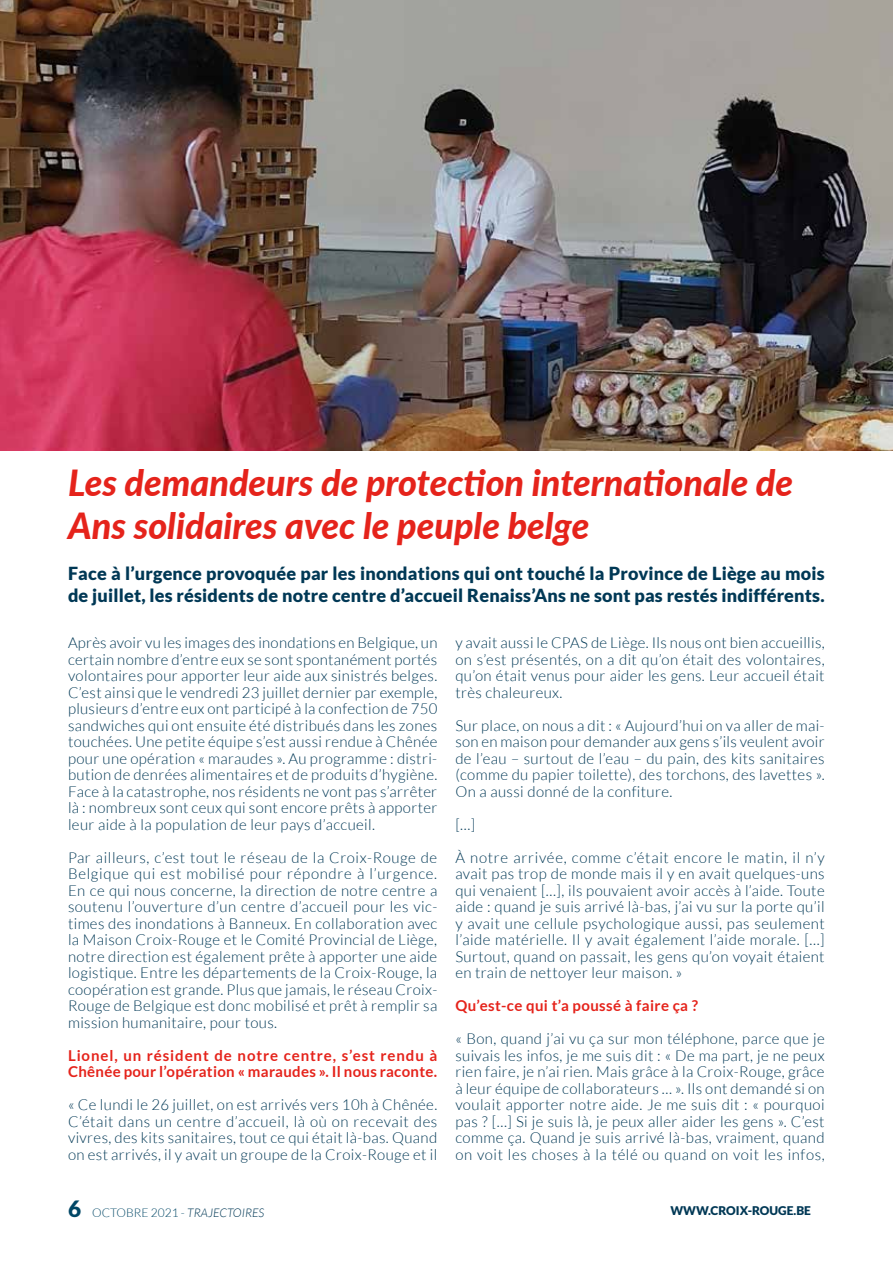
<style>
.page{position:relative;width:893px;height:1263px;background:#fff}
.page>*{position:absolute;margin:0;border:0;box-sizing:border-box;transform-origin:0 0}
.t1{font:italic 800 36px/43.2px "Lato";color:#e5231b}
.t2{font:900 18px/21.6px "Lato";letter-spacing:.01em;color:#003855}
.t3{font:300 15px/16.5px "Lato";letter-spacing:.025em;color:#003855;text-align:justify}
.t4{font:700 15px/16.5px "Lato";letter-spacing:.025em;color:#e5231b}
.t5{font:300 12px "Lato";color:#004766}
.t6{font:900 12px "Lato";color:#003855}
.s1{font-weight:900;font-size:22.5px}
.s2{font-style:italic;color:#003855}
</style>
<div class="page">
<img style="left:0;top:0;width:893px;height:450px">
<h1 class="t1" style="left:68px;top:459px;width:726px">Les demandeurs de protection internationale de<br>Ans solidaires avec le peuple belge</h1>
<p class="t2" style="left:68px;top:562px;width:758px">Face à l’urgence provoquée par les inondations qui ont touché la Province de Liège au mois de juillet, les résidents de notre centre d’accueil Renaiss’Ans ne sont pas restés indifférents.</p>
<p class="t3" style="left:68px;top:634px;width:371px">Après avoir vu les images des inondations en Belgique, un certain nombre d’entre eux se sont spontanément portés volontaires pour apporter leur aide aux sinistrés belges.<br>C’est ainsi que le vendredi 23 juillet dernier par exemple, plusieurs d’entre eux ont participé à la confection de 750 sandwiches qui ont ensuite été distribués dans les zones touchées. Une petite équipe s’est aussi rendue à Chênée pour une opération « maraudes ». Au programme : distri&shy;bution de denrées alimentaires et de produits d’hygiène.<br>Face à la catastrophe, nos résidents ne vont pas s’arrêter là : nombreux sont ceux qui sont encore prêts à apporter leur aide à la population de leur pays d’accueil.</p>
<p class="t3" style="left:68px;top:849px;width:371px">Par ailleurs, c’est tout le réseau de la Croix-Rouge de Belgique qui est mobilisé pour répondre à l’urgence.<br>En ce qui nous concerne, la direction de notre centre a soutenu l’ouverture d’un centre d’accueil pour les vic&shy;times des inondations à Banneux. En collaboration avec la Maison Croix-Rouge et le Comité Provincial de Liège, notre direction est également prête à apporter une aide logistique. Entre les départements de la Croix-Rouge, la coopération est grande. Plus que jamais, le réseau Croix-Rouge de Belgique est donc mobilisé et prêt à remplir sa mission humanitaire, pour tous.</p>
<p class="t4" style="left:68px;top:1047px;width:371px">Lionel, un résident de notre centre, s’est rendu à<br>Chênée pour l’opération « maraudes ». Il nous raconte.</p>
<p class="t3" style="left:68px;top:1096px;width:371px">« Ce lundi le 26 juillet, on est arrivés vers 10h à Chênée.<br>C’était dans un centre d’accueil, là où on recevait des vivres, des kits sanitaires, tout ce qui était là-bas. Quand on est arrivés, il y avait un groupe de la Croix-Rouge et il</p>
<p class="t3" style="left:455px;top:634px;width:371px">y avait aussi le CPAS de Liège. Ils nous ont bien accueillis, on s’est présentés, on a dit qu’on était des volontaires, qu’on était venus pour aider les gens. Leur accueil était très chaleureux.</p>
<p class="t3" style="left:455px;top:717px;width:371px">Sur place, on nous a dit : « Aujourd’hui on va aller de mai&shy;son en maison pour demander aux gens s’ils veulent avoir de l’eau – surtout de l’eau – du pain, des kits sanitaires (comme du papier toilette), des torchons, des lavettes ».<br>On a aussi donné de la confiture.</p>
<p class="t3" style="left:455px;top:816px;width:22px">[…]</p>
<p class="t3" style="left:455px;top:849px;width:371px">À notre arrivée, comme c’était encore le matin, il n’y avait pas trop de monde mais il y en avait quelques-uns qui venaient […], ils pouvaient avoir accès à l’aide. Toute aide : quand je suis arrivé là-bas, j’ai vu sur la porte qu’il y avait une cellule psychologique aussi, pas seulement l’aide matérielle. Il y avait également l’aide morale. […] Surtout, quand on passait, les gens qu’on voyait étaient en train de nettoyer leur maison. »</p>
<p class="t4" style="left:455px;top:997px;width:244px">Qu’est-ce qui t’a poussé à faire ça ?</p>
<p class="t3" style="left:455px;top:1030px;width:371px">« Bon, quand j’ai vu ça sur mon téléphone, parce que je suivais les infos, je me suis dit : « De ma part, je ne peux rien faire, je n’ai rien. Mais grâce à la Croix-Rouge, grâce à leur équipe de collaborateurs … ». Ils ont demandé si on voulait apporter notre aide. Je me suis dit : « pourquoi pas ? […] Si je suis là, je peux aller aider les gens ». C’est comme ça. Quand je suis arrivé là-bas, vraiment, quand on voit les choses à la télé ou quand on voit les infos,</p>
<p class="t5" style="left:68px;top:1206px;width:198px"><span class="s1">6</span> OCTOBRE 2021 - <span class="s2">TRAJECTOIRES</span></p>
<p class="t6" style="left:670px;top:1204px;width:142px">WWW.CROIX-ROUGE.BE</p>
</div>
